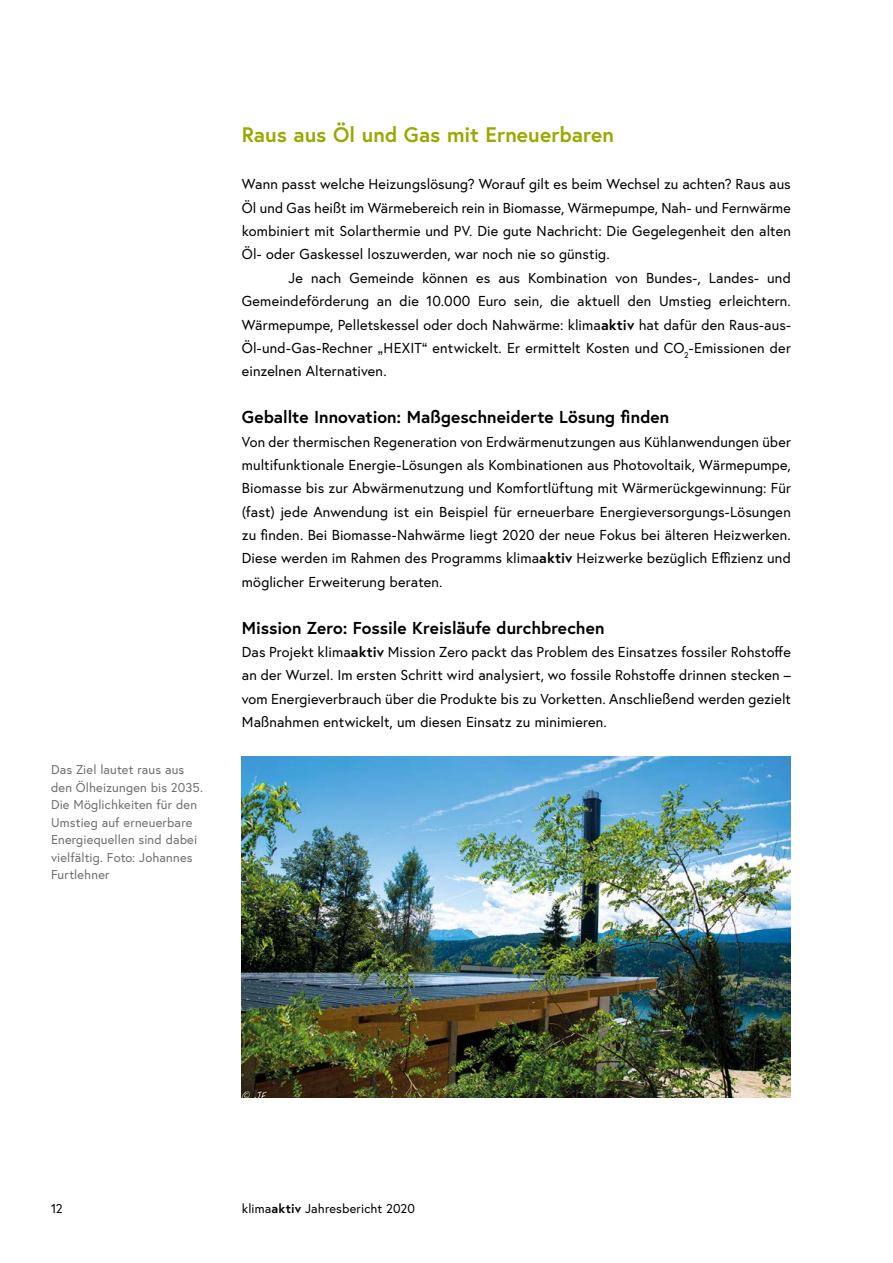
<style>
.page{position:relative;width:893px;height:1263px;background:#fff}
.page>*{position:absolute;margin:0;border:0;box-sizing:border-box;transform-origin:0 0}
.h2_ohne_Nummerierung{font:700 21px "Europa Austria";letter-spacing:.005em;color:#98a900}
.h3_ohne_Nummerierung{font:700 17.25px "Europa Austria";color:#000}
.p_Abstand_danach{font:14.4px/23.4px "Europa Austria";letter-spacing:.01em;color:#000;text-align:justify}
.p_Erstzeileneinzug_A{font:14.4px/23.4px "Europa Austria";letter-spacing:.01em;color:#000;text-align:justify}
.t1{font:12.75px/17.5px "Europa Austria";letter-spacing:.015em;color:#6f6f6e}
.t2{font:12.75px "Europa Austria";letter-spacing:.01em;color:#000}
.s1{font-weight:700}
</style>
<div class="page">
<img style="left:242px;top:757px;width:549px;height:340px">
<p class="t1" style="left:51px;top:760px;width:153px">Das Ziel lautet raus aus den Ölheizungen bis 2035.<br>Die Möglichkeiten für den<br>Umstieg auf erneuerbare<br>Energiequellen sind dabei vielfältig. Foto: Johannes<br>Furtlehner</p>
<h2 class="h2_ohne_Nummerierung" style="left:242px;top:121px;width:374px">Raus aus Öl und Gas mit Erneuerbaren</h2>
<p class="p_Abstand_danach" style="left:242px;top:172px;width:551px">Wann passt welche Heizungslösung? Worauf gilt es beim Wechsel zu achten? Raus aus Öl und Gas heißt im Wärmebereich rein in Biomasse, Wärmepumpe, Nah- und Fernwärme kombiniert mit Solarthermie und PV. Die gute Nachricht: Die Gegelegenheit den alten Öl- oder Gaskessel loszuwerden, war noch nie so günstig.</p>
<p class="p_Erstzeileneinzug_A" style="left:242px;top:266px;width:551px;text-indent:47px">Je nach Gemeinde können es aus Kombination von Bundes-, Landes- und Gemeindeförderung an die 10.000 Euro sein, die aktuell den Umstieg erleichtern.<br>Wärmepumpe, Pelletskessel oder doch Nahwärme: klima<span class="s1">aktiv</span> hat dafür den Raus-aus-Öl-und-Gas-Rechner „HEXIT“ entwickelt. Er ermittelt Kosten und CO<sub>2</sub>-Emissionen der einzelnen Alternativen.</p>
<h3 class="h3_ohne_Nummerierung" style="left:242px;top:405px;width:429px">Geballte Innovation: Maßgeschneiderte Lösung finden</h3>
<p class="p_Abstand_danach" style="left:242px;top:429px;width:551px">Von der thermischen Regeneration von Erdwärmenutzungen aus Kühlanwendungen über multifunktionale Energie-Lösungen als Kombinationen aus Photovoltaik, Wärmepumpe, Biomasse bis zur Abwärmenutzung und Komfortlüftung mit Wärmerückgewinnung: Für (fast) jede Anwendung ist ein Beispiel für erneuerbare Energieversorgungs-Lösungen zu finden. Bei Biomasse-Nahwärme liegt 2020 der neue Fokus bei älteren Heizwerken.<br>Diese werden im Rahmen des Programms klima<span class="s1">aktiv</span> Heizwerke bezüglich Effizienz und möglicher Erweiterung beraten.</p>
<h3 class="h3_ohne_Nummerierung" style="left:242px;top:616px;width:364px">Mission Zero: Fossile Kreisläufe durchbrechen</h3>
<p class="p_Abstand_danach" style="left:242px;top:640px;width:551px">Das Projekt klima<span class="s1">aktiv</span> Mission Zero packt das Problem des Einsatzes fossiler Rohstoffe an der Wurzel. Im ersten Schritt wird analysiert, wo fossile Rohstoffe drinnen stecken – vom Energieverbrauch über die Produkte bis zu Vorketten. Anschließend werden gezielt Maßnahmen entwickelt, um diesen Einsatz zu minimieren.</p>
<p class="t2" style="left:51px;top:1200px;width:13px">12</p>
<p class="t2" style="left:242px;top:1200px;width:175px">klima<span class="s1">aktiv</span> Jahresbericht 2020</p>
</div>
